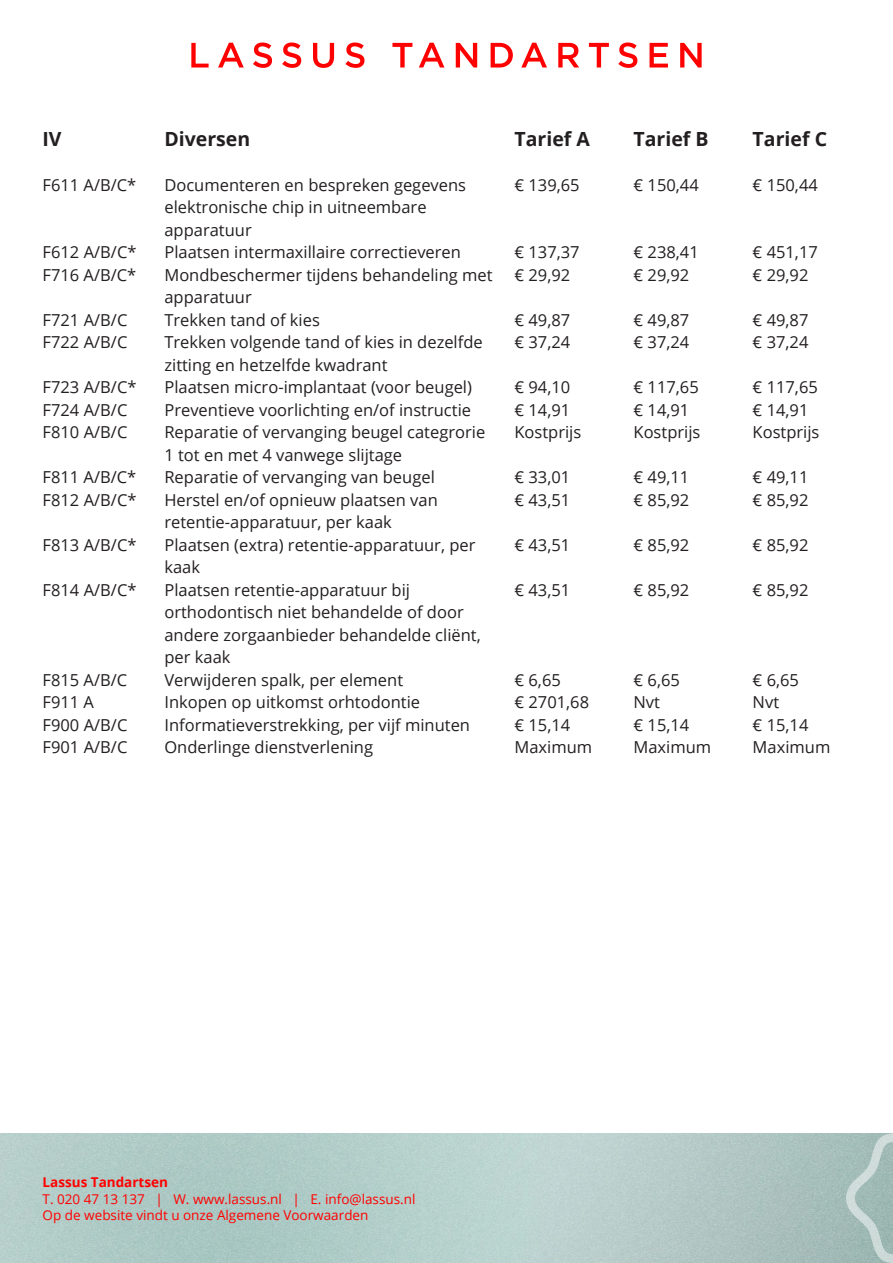
<style>
.page{position:relative;width:893px;height:1263px;background:#fff}
.page>*{position:absolute;margin:0;border:0;box-sizing:border-box;transform-origin:0 0}
.t1{font:700 19.5px "Open Sans";color:#231f20}
.t2{font:16.5px/22.5px "Open Sans";color:#231f20}
.t3{font:13.5px/16.5px "Open Sans";color:#f00}
.t4{font:700 13.5px "Open Sans";color:#f00}
</style>
<div class="page">
<svg style="left:191px;top:43px;width:18px;height:25px"></svg>
<svg style="left:218px;top:43px;width:26px;height:25px"></svg>
<svg style="left:253px;top:43px;width:19px;height:25px"></svg>
<svg style="left:282px;top:43px;width:19px;height:25px"></svg>
<svg style="left:313px;top:43px;width:21px;height:25px"></svg>
<svg style="left:345px;top:43px;width:19px;height:25px"></svg>
<svg style="left:392px;top:43px;width:20px;height:25px"></svg>
<svg style="left:419px;top:43px;width:25px;height:25px"></svg>
<svg style="left:456px;top:43px;width:21px;height:25px"></svg>
<svg style="left:491px;top:43px;width:22px;height:25px"></svg>
<svg style="left:521px;top:43px;width:26px;height:25px"></svg>
<svg style="left:558px;top:43px;width:21px;height:25px"></svg>
<svg style="left:589px;top:43px;width:20px;height:25px"></svg>
<svg style="left:618px;top:43px;width:19px;height:25px"></svg>
<svg style="left:649px;top:43px;width:19px;height:25px"></svg>
<svg style="left:680px;top:43px;width:22px;height:25px"></svg>
<img style="left:0;top:1133px;width:846px;height:130px">
<svg style="left:846px;top:1133px;width:47px;height:130px;background:#a9c1bd"></svg>
<p class="t1" style="left:43px;top:131px;width:21px">IV</p>
<p class="t2" style="left:43px;top:175px;width:95px">F611 A/B/C*</p>
<p class="t2" style="left:43px;top:243px;width:95px">F612 A/B/C*<br>F716 A/B/C*</p>
<p class="t2" style="left:43px;top:310px;width:86px">F721 A/B/C<br>F722 A/B/C</p>
<p class="t2" style="left:43px;top:378px;width:95px">F723 A/B/C*<br>F724 A/B/C<br>F810 A/B/C</p>
<p class="t2" style="left:43px;top:468px;width:95px">F811 A/B/C*<br>F812 A/B/C*</p>
<p class="t2" style="left:43px;top:535px;width:95px">F813 A/B/C*</p>
<p class="t2" style="left:43px;top:580px;width:95px">F814 A/B/C*</p>
<p class="t2" style="left:43px;top:670px;width:86px">F815 A/B/C<br>F911 A<br>F900 A/B/C<br>F901 A/B/C</p>
<p class="t1" style="left:164px;top:131px;width:87px">Diversen</p>
<p class="t2" style="left:164px;top:175px;width:330px">Documenteren en bespreken gegevens elektronische chip in uitneembare apparatuur<br>Plaatsen intermaxillaire correctieveren<br>Mondbeschermer tijdens behandeling met apparatuur<br>Trekken tand of kies<br>Trekken volgende tand of kies in dezelfde zitting en hetzelfde kwadrant<br>Plaatsen micro-implantaat (voor beugel)<br>Preventieve voorlichting en/of instructie<br>Reparatie of vervanging beugel categrorie<br>1 tot en met 4 vanwege slijtage<br>Reparatie of vervanging van beugel<br>Herstel en/of opnieuw plaatsen van retentie-apparatuur, per kaak<br>Plaatsen (extra) retentie-apparatuur, per kaak<br>Plaatsen retentie-apparatuur bij orthodontisch niet behandelde of door andere zorgaanbieder behandelde cliënt, per kaak<br>Verwijderen spalk, per element<br>Inkopen op uitkomst orhtodontie<br>Informatieverstrekking, per vijf minuten<br>Onderlinge dienstverlening</p>
<p class="t1" style="left:514px;top:131px;width:77px">Tarief A</p>
<p class="t2" style="left:514px;top:175px;width:67px">€ 139,65</p>
<p class="t2" style="left:514px;top:243px;width:67px">€ 137,37 € 29,92</p>
<p class="t2" style="left:514px;top:310px;width:57px">€ 49,87 € 37,24</p>
<p class="t2" style="left:514px;top:378px;width:68px">€ 94,10 € 14,91<br>Kostprijs</p>
<p class="t2" style="left:514px;top:468px;width:57px">€ 33,01 € 43,51</p>
<p class="t2" style="left:514px;top:535px;width:57px">€ 43,51</p>
<p class="t2" style="left:514px;top:580px;width:57px">€ 43,51</p>
<p class="t2" style="left:514px;top:670px;width:79px">€ 6,65<br>€ 2701,68 € 15,14<br>Maximum</p>
<p class="t1" style="left:633px;top:131px;width:77px">Tarief B</p>
<p class="t2" style="left:633px;top:175px;width:67px">€ 150,44</p>
<p class="t2" style="left:633px;top:243px;width:67px">€ 238,41 € 29,92</p>
<p class="t2" style="left:633px;top:310px;width:57px">€ 49,87 € 37,24</p>
<p class="t2" style="left:633px;top:378px;width:68px">€ 117,65 € 14,91<br>Kostprijs</p>
<p class="t2" style="left:633px;top:468px;width:57px">€ 49,11 € 85,92</p>
<p class="t2" style="left:633px;top:535px;width:57px">€ 85,92</p>
<p class="t2" style="left:633px;top:580px;width:57px">€ 85,92</p>
<p class="t2" style="left:633px;top:670px;width:79px">€ 6,65<br>Nvt<br>€ 15,14<br>Maximum</p>
<p class="t1" style="left:753px;top:131px;width:76px">Tarief C</p>
<p class="t2" style="left:753px;top:175px;width:67px">€ 150,44</p>
<p class="t2" style="left:753px;top:243px;width:67px">€ 451,17 € 29,92</p>
<p class="t2" style="left:753px;top:310px;width:57px">€ 49,87 € 37,24</p>
<p class="t2" style="left:753px;top:378px;width:68px">€ 117,65 € 14,91<br>Kostprijs</p>
<p class="t2" style="left:753px;top:468px;width:57px">€ 49,11 € 85,92</p>
<p class="t2" style="left:753px;top:535px;width:57px">€ 85,92</p>
<p class="t2" style="left:753px;top:580px;width:57px">€ 85,92</p>
<p class="t2" style="left:753px;top:670px;width:79px">€ 6,65<br>Nvt<br>€ 15,14<br>Maximum</p>
<p class="t4" style="left:43px;top:1177px;width:127px">Lassus Tandartsen</p>
<p class="t3" style="left:43px;top:1192px;width:374px">T. 020 47 13 137 | W. www.lassus.nl | E. info@lassus.nl<br>Op de website vindt u onze Algemene Voorwaarden</p>
</div>
